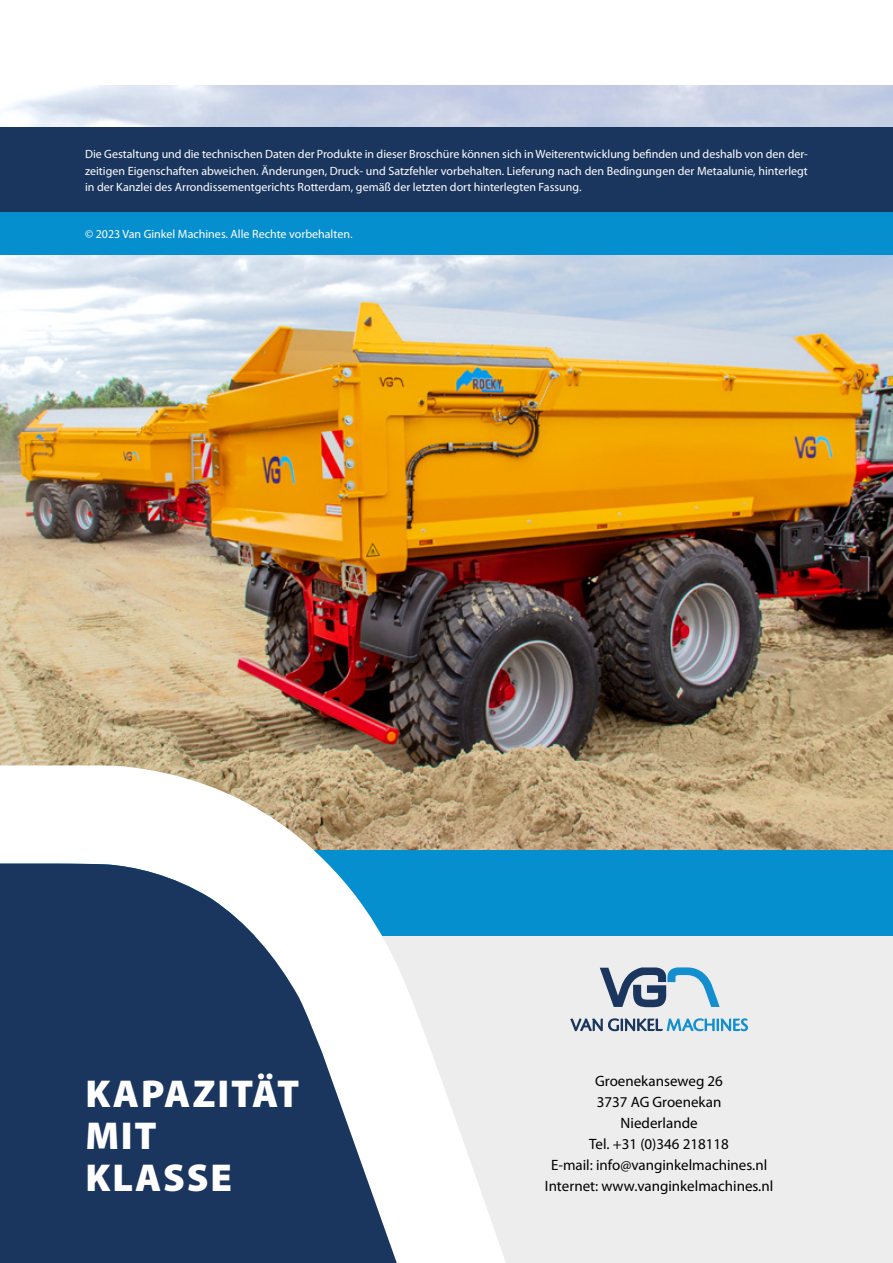
<style>
.page{position:relative;width:893px;height:1263px;background:#fff}
.page>*{position:absolute;margin:0;border:0;box-sizing:border-box;transform-origin:0 0}
.t1{font:900 39px/42px "Myriad Pro";letter-spacing:.045em;color:#fff}
.t2{font:15px/21px "Myriad Pro";color:#000;text-align:center}
.t3{font:12px/16.5px "Myriad Pro";color:#fff;text-align:justify}
</style>
<div class="page">
<img style="left:0;top:85px;width:893px;height:765px">
<div style="left:0;top:850px;width:893px;height:413px;background:#ededed"></div>
<div style="left:0;top:850px;width:893px;height:85px;background:#068fcf"></div>
<svg style="left:570px;top:1018px;width:178px;height:13px"></svg>
<svg style="left:600px;top:967px;width:120px;height:40px"></svg>
<svg style="left:0;top:765px;width:510px;height:498px"></svg>
<svg style="left:0;top:863px;width:401px;height:400px;background:#486080"></svg>
<div style="left:0;top:128px;width:893px;height:85px;background:#1b365e"></div>
<div style="left:0;top:213px;width:893px;height:42px;background:#068fcf"></div>
<p class="t3" style="left:85px;top:146px;width:724px">Die Gestaltung und die technischen Daten der Produkte in dieser Broschüre können sich in Weiterentwicklung befinden und deshalb von den der&shy;zeitigen Eigenschaften abweichen. Änderungen, Druck- und Satzfehler vorbehalten. Lieferung nach den Bedingungen der Metaalunie, hinterlegt in der Kanzlei des Arrondissementgerichts Rotterdam, gemäß der letzten dort hinterlegten Fassung.</p>
<p class="t3" style="left:85px;top:226px;width:269px">© 2023 Van Ginkel Machines. Alle Rechte vorbehalten.</p>
<h1 class="t1" style="left:85px;top:1071px;width:215px">KAPAZITÄT<br>MIT<br>KLASSE</h1>
<p class="t2" style="left:545px;top:1070px;width:230px">Groenekanseweg 26<br>3737 AG Groenekan<br>Niederlande<br>Tel. +31 (0)346 218118<br>E-mail: info@vanginkelmachines.nl<br>Internet: www.vanginkelmachines.nl</p>
</div>
